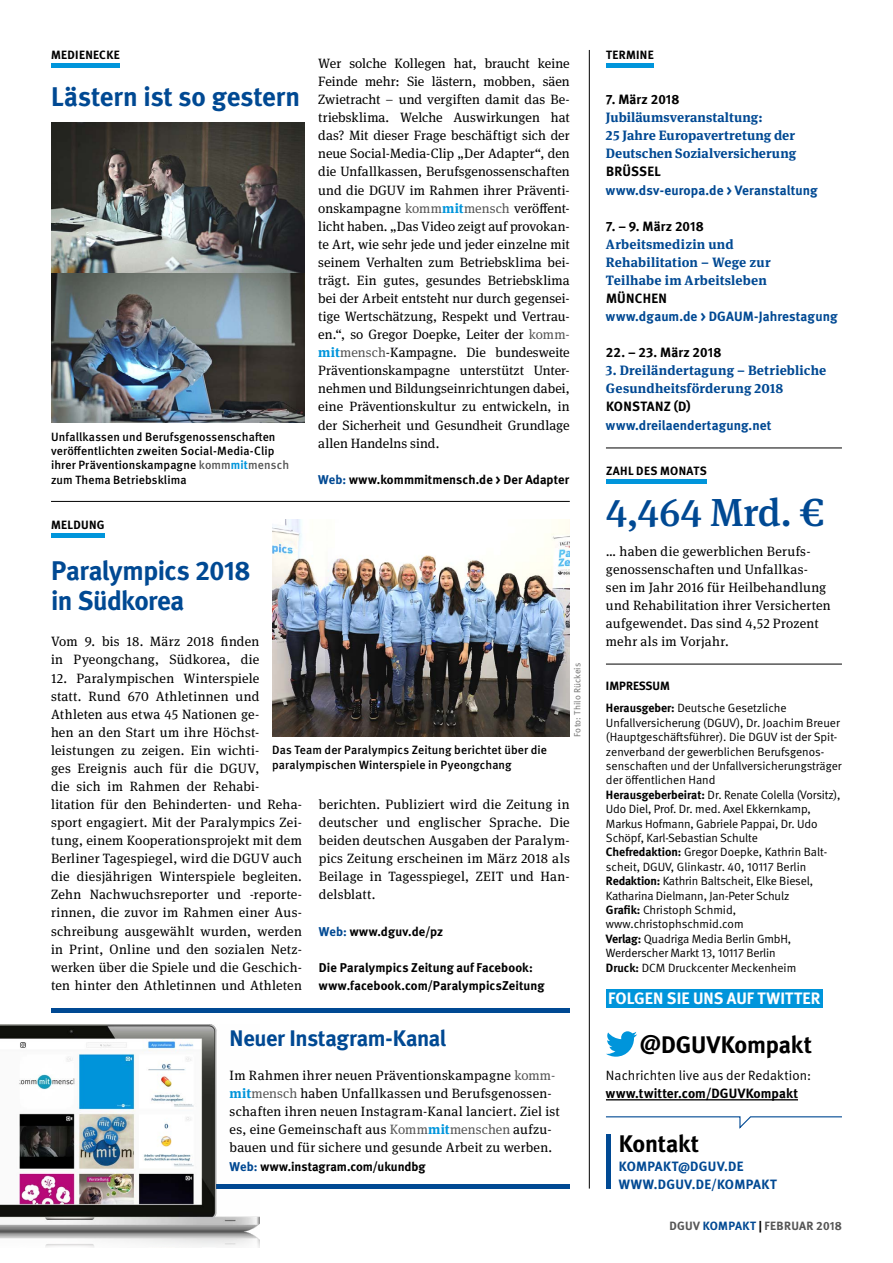
<style>
.page{position:relative;width:893px;height:1263px;background:#fff}
.page>*{position:absolute;margin:0;border:0;box-sizing:border-box;transform-origin:0 0}
.Zahl_des_Monats{font:500 39px "DGUV Meta Serif";letter-spacing:-.005em;color:#004993}
.Headline__Seite_4{font:700 27px/30px "DGUV Meta";letter-spacing:-.01em;color:#004993}
.Headline__Twitter{font:700 24px "DGUV Meta";letter-spacing:-.005em;color:#000}
.Headline__Kontakt{font:700 24px "DGUV Meta";letter-spacing:-.01em;color:#000}
.Headline__Seite_4-2{font:700 22.5px "DGUV Meta";letter-spacing:-.015em;color:#004993}
.Rubrik__Twitter{font:700 16.5px "DGUV Meta";letter-spacing:.005em;color:#fff}
.Fließtext{font:13.5px/18px "DGUV Meta Serif";letter-spacing:.02em;color:#000}
.Erster_Absatz{font:13.5px/18px "DGUV Meta Serif";color:#000;text-align:justify}
.Erster_Absatz__links{font:13.5px/18px "DGUV Meta Serif";letter-spacing:.02em;color:#000}
.Termin__Titel{font:700 13.5px/18px "DGUV Meta Serif";letter-spacing:.01em;color:#004993}
.Termin__Link{font:700 13.5px "DGUV Meta";letter-spacing:.005em;color:#004993}
.Weblink{font:13.5px/18px "DGUV Meta";letter-spacing:.005em;color:#000}
.Termin__Datum{font:700 13.5px "DGUV Meta";letter-spacing:.005em;color:#000}
.Kontakt__Links{font:700 13.5px "DGUV Meta";letter-spacing:.02em;color:#004993}
.Termin__Location{font:700 13.5px "DGUV Meta";letter-spacing:.02em;color:#000}
.Weblink-2{font:700 12.75px/18px "DGUV Meta";letter-spacing:.005em;color:#000}
.Impressum{font:12px/14.4px "DGUV Meta";letter-spacing:-.01em;color:#000}
.Bildzeile{font:500 12px/14.4px "DGUV Meta";letter-spacing:.01em;color:#000}
.Rubrik{font:700 12px "DGUV Meta";letter-spacing:.03em;color:#000}
.t1{font:700 12px "DGUV Meta";letter-spacing:.025em;color:#565656}
.Impressum-2{font:700 12px "DGUV Meta";color:#000}
.Bildquelle{font:9px "DGUV Meta";letter-spacing:.02em;color:#6f6f6e}
.s1{color:#565656}
.s2{font-weight:700;color:#0095db}
.s3{color:#004993}
.s4{font-weight:700}
.s5{color:#000}
</style>
<div class="page">
<hr style="left:606px;top:1134px;width:4px;height:54px;background:#004993">
<div style="left:606px;top:990px;width:217px;height:18px;background:#0095db"></div>
<hr style="left:606px;top:1099px;width:192px;height:1px;background:#000">
<svg style="left:606px;top:1031px;width:31px;height:26px"></svg>
<svg style="left:606px;top:1116px;width:236px;height:13px"></svg>
<hr style="left:589px;top:50px;width:1px;height:1138px;background:#000">
<hr style="left:606px;top:448px;width:236px;height:1px;background:#000">
<hr style="left:606px;top:664px;width:236px;height:1px;background:#000">
<hr style="left:51px;top:1184px;width:519px;height:4px;background:#004993">
<hr style="left:51px;top:1008px;width:519px;height:4px;background:#004993">
<hr style="left:51px;top:501px;width:519px;height:1px;background:#000">
<hr style="left:51px;top:534px;width:54px;height:4px;background:#0095db">
<hr style="left:606px;top:64px;width:48px;height:4px;background:#0095db">
<hr style="left:51px;top:64px;width:69px;height:4px;background:#0095db">
<img style="left:272px;top:520px;width:298px;height:217px">
<hr style="left:606px;top:479px;width:101px;height:4px;background:#0095db">
<img style="left:0;top:1024px;width:259px;height:223px">
<img style="left:51px;top:122px;width:253px;height:301px">
<h1 class="Rubrik" style="left:51px;top:48px;width:70px">MEDIENECKE</h1>
<p class="Headline__Seite_4" style="left:51px;top:83px;width:251px">Lästern ist so gestern</p>
<p class="Bildzeile" style="left:51px;top:430px;width:240px">Unfallkassen und Berufsgenossenschaften veröffentlichten zweiten Social-Media-Clip ihrer Präventionskampagne <span class="s1">komm</span><span class="s2">mit</span><span class="s1">mensch </span>zum Thema Betriebsklima</p>
<h1 class="Rubrik" style="left:51px;top:518px;width:55px">MELDUNG</h1>
<p class="Headline__Seite_4" style="left:51px;top:557px;width:201px">Paralympics 2018 in Südkorea</p>
<p class="Erster_Absatz" style="left:318px;top:55px;width:253px">Wer solche Kollegen hat, braucht keine Feinde mehr: Sie lästern, mobben, säen Zwietracht – und vergiften damit das Be&shy;triebsklima. Welche Auswirkungen hat das? Mit dieser Frage beschäftigt sich der neue Social-Media-Clip „Der Adapter“, den die Unfallkassen, Berufsgenossenschaften und die DGUV im Rahmen ihrer Präventi&shy;onskampagne <span class="s1">komm</span><span class="s2">mit</span><span class="s1">mensch</span> veröffent&shy;licht haben. „Das Video zeigt auf provokan&shy;te Art, wie sehr jede und jeder einzelne mit seinem Verhalten zum Betriebsklima bei&shy;trägt. Ein gutes, gesundes Betriebsklima bei der Arbeit entsteht nur durch gegensei&shy;tige Wertschätzung, Respekt und Vertrau&shy;en.“, so Gregor Doepke, Leiter der <span class="s1">komm&shy;</span><span class="s2">mit</span><span class="s1">mensch</span>-Kampagne. Die bundesweite Präventionskampagne unterstützt Unter&shy;nehmen und Bildungseinrichtungen dabei, eine Präventionskultur zu entwickeln, in der Sicherheit und Gesundheit Grundlage allen Handelns sind.</p>
<p class="Weblink-2" style="left:318px;top:471px;width:252px"><span class="s3">Web:</span> www.kommmitmensch.de &gt; Der Adapter</p>
<p class="Fließtext" style="left:51px;top:633px;width:210px">Vom 9. bis 18. März 2018 finden in Pyeongchang, Südkorea, die</p>
<p class="Fließtext" style="left:51px;top:669px;width:252px">12. Paralympischen Winterspiele<br>statt. Rund 670 Athletinnen und Athleten aus etwa 45 Nationen ge-<br>hen an den Start um ihre Höchst&shy;leistungen zu zeigen. Ein wichti-<br>ges Ereignis auch für die DGUV,<br>die sich im Rahmen der Rehabi&shy;litation für den Behinderten- und Reha&shy;sport engagiert. Mit der Paralympics Zei&shy;tung, einem Kooperationsprojekt mit dem Berliner Tagespiegel, wird die DGUV auch die diesjährigen Winterspiele begleiten.<br>Zehn Nachwuchsreporter und -reporte&shy;rinnen, die zuvor im Rahmen einer Aus&shy;schreibung ausgewählt wurden, werden in Print, Online und den sozialen Netz&shy;werken über die Spiele und die Geschich&shy;ten hinter den Athletinnen und Athleten</p>
<p class="Bildquelle" style="left:572px;top:737px;width:75px;rotate:-90deg">Foto: Thilo Rückeis</p>
<p class="Bildzeile" style="left:272px;top:743px;width:276px">Das Team der Paralympics Zeitung berichtet über die paralympischen Winterspiele in Pyeongchang</p>
<p class="Fließtext" style="left:319px;top:796px;width:252px;text-align:justify">berichten. Publiziert wird die Zeitung in deutscher und englischer Sprache. Die beiden deutschen Ausgaben der Paralym&shy;pics Zeitung erscheinen im März 2018 als Beilage in Tagesspiegel, ZEIT und Han&shy;delsblatt.</p>
<p class="Weblink-2" style="left:319px;top:922px;width:126px"><span class="s3">Web:</span> www.dguv.de/pz</p>
<p class="Weblink-2" style="left:319px;top:959px;width:227px">Die Paralympics Zeitung auf Facebook: www.facebook.com/ParalympicsZeitung</p>
<p class="Headline__Seite_4-2" style="left:230px;top:1024px;width:218px">Neuer Instagram-Kanal</p>
<p class="Erster_Absatz__links" style="left:230px;top:1067px;width:332px">Im Rahmen ihrer neuen Präventionskampagne <span class="s1">komm&shy;</span><span class="s2">mit</span><span class="s1">mensch</span> haben Unfallkassen und Berufsgenossen&shy;schaften ihren neuen Instagram-Kanal lanciert. Ziel ist es, eine Gemeinschaft aus <span class="s1">Komm</span><span class="s2">mit</span><span class="s1">menschen</span> aufzu&shy;bauen und für sichere und gesunde Arbeit zu werben.</p>
<p class="Weblink-2" style="left:230px;top:1157px;width:197px"><span class="s3">Web:</span> www.instagram.com/ukundbg</p>
<h1 class="Rubrik" style="left:606px;top:48px;width:49px">TERMINE</h1>
<p class="Termin__Datum" style="left:606px;top:91px;width:75px">7. März 2018</p>
<p class="Termin__Titel" style="left:606px;top:109px;width:192px">Jubiläumsveranstaltung:<br>25 Jahre Europavertretung der<br>Deutschen Sozialversicherung</p>
<p class="Termin__Location" style="left:606px;top:164px;width:56px">BRÜSSEL</p>
<p class="Termin__Link" style="left:606px;top:182px;width:213px">www.dsv-europa.de &gt; Veranstaltung</p>
<p class="Termin__Datum" style="left:606px;top:218px;width:99px">7. – 9. März 2018</p>
<p class="Termin__Titel" style="left:606px;top:235px;width:166px">Arbeitsmedizin und<br>Rehabilitation – Wege zur<br>Teilhabe im Arbeitsleben</p>
<p class="Termin__Location" style="left:606px;top:290px;width:62px">MÜNCHEN</p>
<p class="Termin__Link" style="left:606px;top:308px;width:233px">www.dgaum.de &gt; DGAUM-Jahrestagung</p>
<p class="Termin__Datum" style="left:606px;top:344px;width:117px">22. – 23. März 2018</p>
<p class="Termin__Titel" style="left:606px;top:362px;width:222px">3. Dreiländertagung – Betriebliche<br>Gesundheitsförderung 2018</p>
<p class="Termin__Location" style="left:606px;top:399px;width:86px">KONSTANZ (D)</p>
<p class="Termin__Link" style="left:606px;top:417px;width:167px">www.dreilaendertagung.net</p>
<h1 class="Rubrik" style="left:606px;top:463px;width:102px">ZAHL DES MONATS</h1>
<p class="Zahl_des_Monats" style="left:606px;top:489px;width:220px">4,464 Mrd. €</p>
<p class="Erster_Absatz__links" style="left:606px;top:543px;width:226px">… haben die gewerblichen Berufs&shy;genossenschaften und Unfallkas&shy;sen im Jahr 2016 für Heilbehandlung und Rehabilitation ihrer Versicherten aufgewendet. Das sind 4,52 Prozent mehr als im Vorjahr.</p>
<p class="Impressum-2" style="left:606px;top:678px;width:66px">IMPRESSUM</p>
<p class="Impressum" style="left:606px;top:701px;width:237px"><span class="s4">Herausgeber:</span> Deutsche Gesetzliche Unfallversicherung (DGUV), Dr. Joachim Breuer (Hauptgeschäftsführer). Die DGUV ist der Spit&shy;zenverband der gewerblichen Berufsgenos&shy;senschaften und der Unfallversicherungsträger der öffentlichen Hand</p>
<p class="Impressum" style="left:606px;top:788px;width:236px"><span class="s4">Herausgeberbeirat:</span> Dr. Renate Colella (Vorsitz), Udo Diel, Prof. Dr. med. Axel Ekkernkamp, Markus Hofmann, Gabriele Pappai, Dr. Udo Schöpf, Karl-Sebastian Schulte</p>
<p class="Impressum" style="left:606px;top:845px;width:223px"><span class="s4">Chefredaktion:</span> Gregor Doepke, Kathrin Balt&shy;scheit, DGUV, Glinkastr. 40, 10117 Berlin</p>
<p class="Impressum" style="left:606px;top:874px;width:209px"><span class="s4">Redaktion:</span> Kathrin Baltscheit, Elke Biesel,<br>Katharina Dielmann, Jan-Peter Schulz</p>
<p class="Impressum" style="left:606px;top:903px;width:139px"><span class="s4">Grafik:</span> Christoph Schmid, www.christophschmid.com</p>
<p class="Impressum" style="left:606px;top:932px;width:187px"><span class="s4">Verlag:</span> Quadriga Media Berlin GmbH,<br>Werderscher Markt 13, 10117 Berlin</p>
<p class="Impressum" style="left:606px;top:961px;width:192px"><span class="s4">Druck:</span> DCM Druckcenter Meckenheim</p>
<p class="Rubrik__Twitter" style="left:608px;top:989px;width:214px">FOLGEN SIE UNS AUF TWITTER</p>
<p class="Headline__Twitter" style="left:640px;top:1030px;width:174px">@DGUVKompakt</p>
<p class="Weblink" style="left:606px;top:1067px;width:207px">Nachrichten live aus der Redaktion: <span class="s4">www.twitter.com/DGUVKompakt</span></p>
<p class="Headline__Kontakt" style="left:619px;top:1130px;width:82px">Kontakt</p>
<p class="Kontakt__Links" style="left:619px;top:1158px;width:126px">KOMPAKT@DGUV.DE</p>
<p class="Kontakt__Links" style="left:619px;top:1176px;width:159px">WWW.DGUV.DE/KOMPAKT</p>
<p class="t1" style="left:669px;top:1219px;width:174px">DGUV <span class="s3">KOMPAKT</span> <span class="s5">|</span> FEBRUAR 2018</p>
</div>
